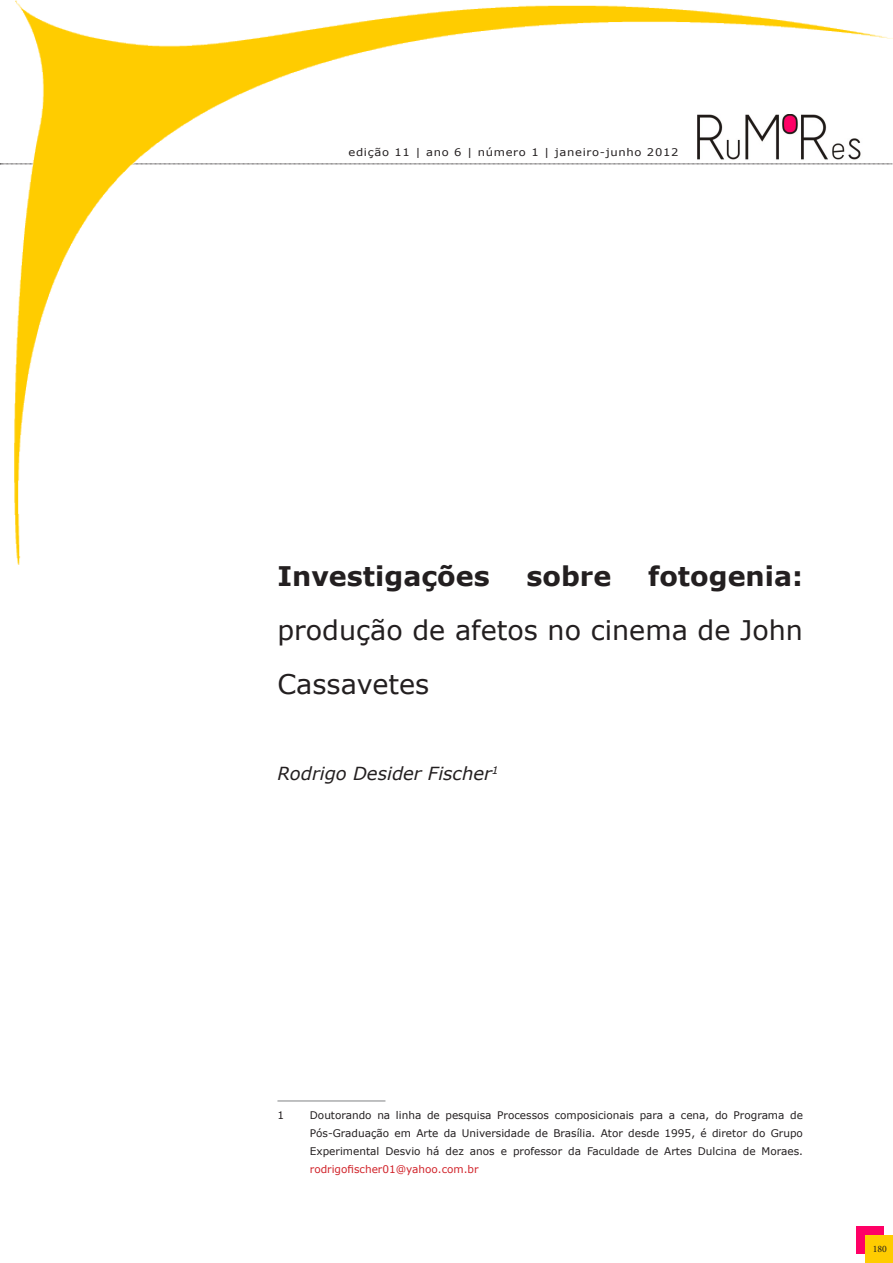
<style>
.page{position:relative;width:893px;height:1263px;background:#fff}
.page>*{position:absolute;margin:0;border:0;box-sizing:border-box;transform-origin:0 0}
.t1{font:27px/54px "Verdana";color:#231f20;text-align:justify}
.t2{font:700 27px "Verdana";color:#231f20}
.autor{font:italic 18px "Verdana";color:#231f20}
.notas2{font:10.5px/18px "Verdana";color:#231f20;text-align:justify}
.notas2-2{font:10.5px "Verdana";letter-spacing:.06em;color:#231f20;scale:1.1 1}
.t3{font:9.75px "Minion Pro";color:#231f20}
.s1{font-weight:700}
.s2{color:#d1232a}
</style>
<div class="page">
<svg style="left:0;top:164px;width:14px;height:1px"></svg>
<img style="left:14px;top:0;width:879px;height:565px">
<img style="left:697px;top:114px;width:166px;height:46px">
<div style="left:856px;top:1226px;width:28px;height:28px;background:#f06"></div>
<div style="left:865px;top:1235px;width:28px;height:28px;background:#fc0"></div>
<hr style="left:277px;top:1100px;width:108px;height:1px;background:#808285">
<p class="notas2-2" style="left:348px;top:145px;width:301px">edição 11 | ano 6 | número 1 | janeiro-junho 2012</p>
<p class="t2" style="left:277px;top:557px;width:214px">Investigações</p>
<p class="t2" style="left:526px;top:557px;width:86px">sobre</p>
<p class="t1" style="left:277px;top:549px;width:527px;text-indent:371px"><span class="s1">fotogenia: </span>produção de afetos no cinema de John Cassavetes</p>
<p class="autor" style="left:277px;top:761px;width:222px">Rodrigo Desider Fischer<sup>1</sup></p>
<p class="notas2" style="left:277px;top:1106px;width:8px">1</p>
<p class="notas2" style="left:310px;top:1106px;width:495px">Doutorando na linha de pesquisa Processos composicionais para a cena, do Programa de Pós-Graduação em Arte da Universidade de Brasília. Ator desde 1995, é diretor do Grupo Experimental Desvio há dez anos e professor da Faculdade de Artes Dulcina de Moraes. <span class="s2">rodrigofischer01@yahoo.com.br</span></p>
<p class="t3" style="left:873px;top:1242px;width:16px">180</p>
</div>
